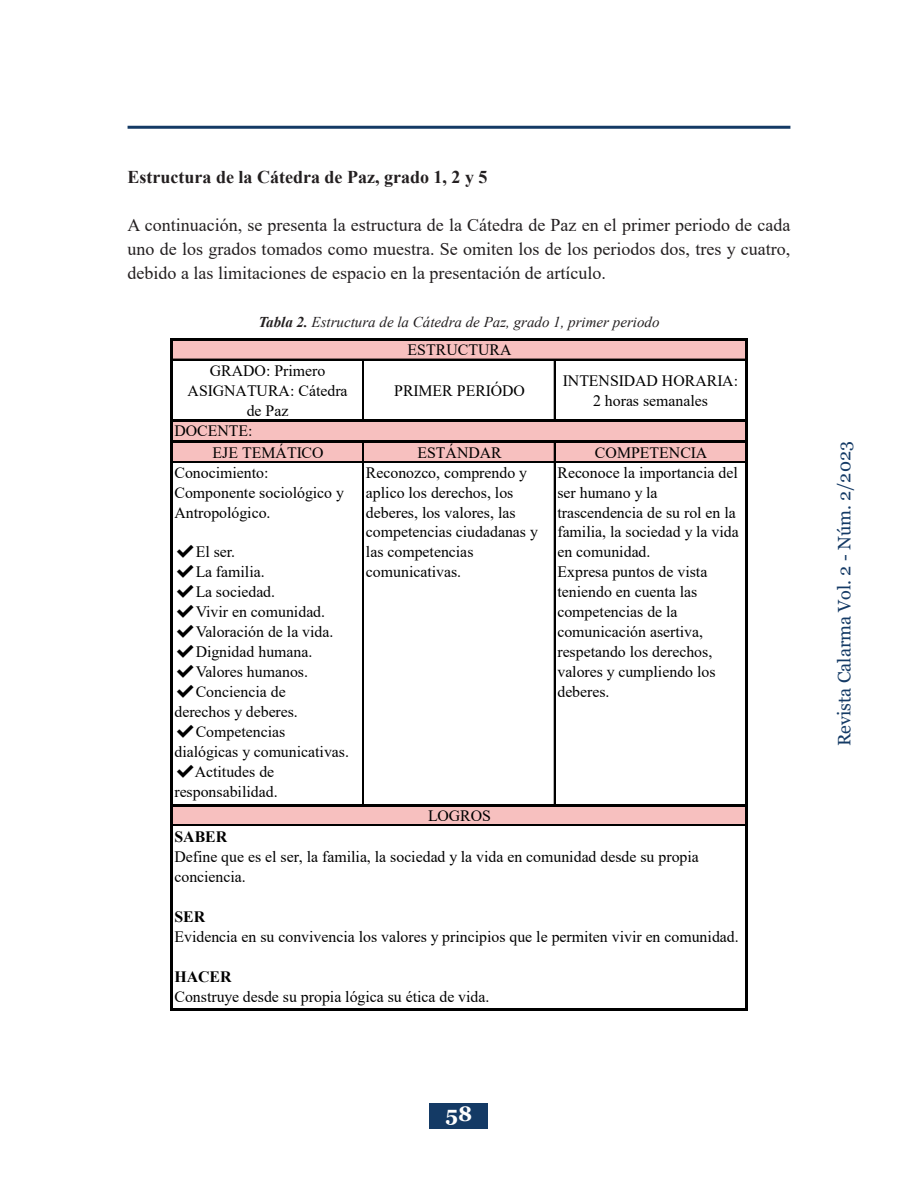
<style>
.page{position:relative;width:918px;height:1188px;background:#fff}
.page>*{position:absolute;margin:0;border:0;box-sizing:border-box;transform-origin:0 0}
.t1{font:700 21px "Georgia";color:#fff}
.t2{font:18px/24px "Times New Roman";color:#231f20;text-align:justify}
.t3{font:700 18px "Times New Roman";color:#231f20}
.t4{font:18px "Georgia";color:#143a65}
.t5{font:15.9px/20px "Times New Roman";color:#000}
.t6{font:italic 15px "Times New Roman";color:#231f20}
.s1{font-weight:700}
</style>
<div class="page">
<hr style="left:128px;top:126px;width:662px;height:3px;background:#143a65">
<div style="left:172px;top:340px;width:574px;height:20px;background:#f7c0bf"></div>
<div style="left:172px;top:421px;width:574px;height:41px;background:#f7c0bf"></div>
<div style="left:172px;top:805px;width:574px;height:20px;background:#f7c0bf"></div>
<hr style="left:362px;top:360px;width:1px;height:60px;background:#000">
<hr style="left:363px;top:360px;width:1px;height:60px;background:#000">
<hr style="left:554px;top:360px;width:1px;height:60px;background:#000">
<hr style="left:170px;top:338px;width:3px;height:672px;background:#000">
<hr style="left:745px;top:341px;width:3px;height:669px;background:#000">
<hr style="left:362px;top:443px;width:1px;height:361px;background:#000">
<hr style="left:363px;top:443px;width:1px;height:361px;background:#000">
<hr style="left:554px;top:443px;width:1px;height:361px;background:#000">
<hr style="left:173px;top:338px;width:575px;height:3px;background:#000">
<hr style="left:173px;top:359px;width:572px;height:1px;background:#000">
<hr style="left:173px;top:420px;width:575px;height:2px;background:#000">
<hr style="left:173px;top:441px;width:575px;height:2px;background:#000">
<hr style="left:173px;top:461px;width:572px;height:2px;background:#000">
<hr style="left:173px;top:804px;width:575px;height:2px;background:#000">
<hr style="left:173px;top:824px;width:572px;height:1px;background:#000">
<hr style="left:173px;top:825px;width:572px;height:1px;background:#000">
<hr style="left:173px;top:1008px;width:575px;height:2px;background:#000">
<div style="left:430px;top:1103px;width:58px;height:25px;background:#143a65"></div>
<p class="t3" style="left:128px;top:164px;width:361px">Estructura de la Cátedra de Paz, grado 1, 2 y 5</p>
<p class="t2" style="left:128px;top:212px;width:664px">A continuación, se presenta la estructura de la Cátedra de Paz en el primer periodo de cada uno de los grados tomados como muestra. Se omiten los de los periodos dos, tres y cuatro, debido a las limitaciones de espacio en la presentación de artículo.</p>
<p class="t6" style="left:258px;top:311px;width:403px"><span class="s1">Tabla 2.</span> Estructura de la Cátedra de Paz, grado 1, primer periodo</p>
<p class="t5" style="left:188px;top:360px;width:161px;text-align:center">GRADO: Primero<br>ASIGNATURA: Cátedra de Paz</p>
<p class="t5" style="left:408px;top:339px;width:105px">ESTRUCTURA</p>
<p class="t5" style="left:394px;top:380px;width:132px">PRIMER PERIÓDO</p>
<p class="t5" style="left:563px;top:370px;width:177px;text-align:center">INTENSIDAD HORARIA:<br>2 horas semanales</p>
<p class="t5" style="left:174px;top:420px;width:80px">DOCENTE:</p>
<p class="t5" style="left:213px;top:442px;width:113px">EJE TEMÁTICO</p>
<p class="t5" style="left:417px;top:442px;width:86px">ESTÁNDAR</p>
<p class="t5" style="left:595px;top:442px;width:114px">COMPETENCIA</p>
<p class="t5" style="left:174px;top:462px;width:171px">Conocimiento:<br>Componente sociológico y<br>Antropológico.</p>
<p class="t5" style="left:174px;top:542px;width:62px">✔ El ser.</p>
<p class="t5" style="left:174px;top:562px;width:92px">✔ La familia.</p>
<p class="t5" style="left:174px;top:582px;width:102px">✔ La sociedad.</p>
<p class="t5" style="left:174px;top:601px;width:152px">✔ Vivir en comunidad.</p>
<p class="t5" style="left:174px;top:621px;width:161px">✔ Valoración de la vida.</p>
<p class="t5" style="left:174px;top:641px;width:139px">✔ Dignidad humana.</p>
<p class="t5" style="left:174px;top:661px;width:135px">✔ Valores humanos.</p>
<p class="t5" style="left:174px;top:681px;width:125px">✔ Conciencia de derechos y deberes.</p>
<p class="t5" style="left:174px;top:721px;width:176px">✔ Competencias dialógicas y comunicativas.</p>
<p class="t5" style="left:174px;top:761px;width:105px">✔ Actitudes de responsabilidad.</p>
<p class="t5" style="left:366px;top:462px;width:173px">Reconozco, comprendo y aplico los derechos, los deberes, los valores, las competencias ciudadanas y las competencias comunicativas.</p>
<p class="t5" style="left:557px;top:462px;width:183px">Reconoce la importancia del ser humano y la trascendencia de su rol en la familia, la sociedad y la vida en comunidad.<br>Expresa puntos de vista teniendo en cuenta las competencias de la comunicación asertiva, respetando los derechos, valores y cumpliendo los deberes.</p>
<p class="t5" style="left:428px;top:805px;width:64px">LOGROS</p>
<p class="t5" style="left:174px;top:826px;width:526px"><span class="s1">SABER<br></span>Define que es el ser, la familia, la sociedad y la vida en comunidad desde su propia conciencia.</p>
<p class="t5" style="left:174px;top:906px;width:566px"><span class="s1">SER<br></span>Evidencia en su convivencia los valores y principios que le permiten vivir en comunidad.</p>
<p class="t5" style="left:174px;top:967px;width:317px"><span class="s1">HACER<br></span>Construye desde su propia lógica su ética de vida.</p>
<p class="t1" style="left:446px;top:1100px;width:28px">58</p>
<p class="t4" style="left:833px;top:746px;width:306px;rotate:-90deg">Revista Calarma Vol. 2 - Núm. 2/2023</p>
</div>
